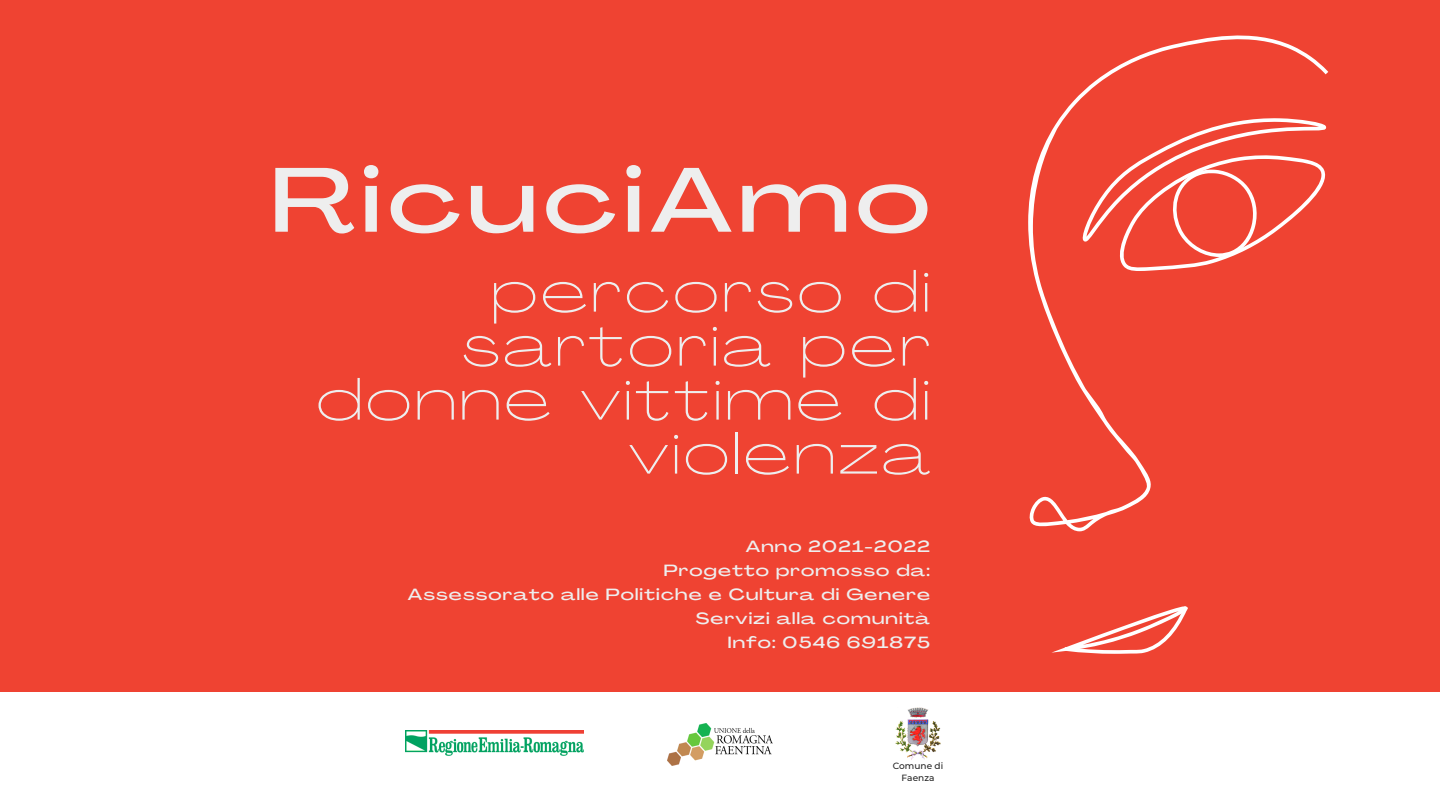
<style>
.page{position:relative;width:1440px;height:810px;background:#ef4332}
.page>*{position:absolute;margin:0;border:0;box-sizing:border-box;transform-origin:0 0}
.t1{font:500 90px "Agrandir Grand";letter-spacing:.075em;color:#eee}
.t2{font:100 57px/54px "Agrandir Grand";letter-spacing:.075em;color:#eee;text-align:right}
.t3{font:500 16px/24px "Agrandir Grand";letter-spacing:.075em;color:#eee;text-align:right}
.t4{font:500 9px/12px "Montserrat";color:#222;text-align:center}
</style>
<div class="page">
<svg style="left:1028px;top:35px;width:300px;height:496px"></svg>
<svg style="left:1052px;top:606px;width:136px;height:48px"></svg>
<svg style="left:1082px;top:117px;width:246px;height:154px"></svg>
<div style="left:0;top:692px;width:1440px;height:118px;background:#fff"></div>
<img style="left:895px;top:707px;width:46px;height:53px">
<img style="left:667px;top:724px;width:106px;height:42px">
<img style="left:405px;top:731px;width:178px;height:25px">
<h1 class="t1" style="left:271px;top:164px;width:661px">RicuciAmo</h1>
<h2 class="t2" style="left:317px;top:270px;width:615px">percorso di sartoria per donne vittime di violenza</h2>
<p class="t3" style="left:408px;top:536px;width:524px">Anno 2021-2022<br>Progetto promosso da:<br>Assessorato alle Politiche e Cultura di Genere<br>Servizi alla comunità<br>Info: 0546 691875</p>
<p class="t4" style="left:893px;top:759px;width:52px">Comune di<br>Faenza</p>
</div>
